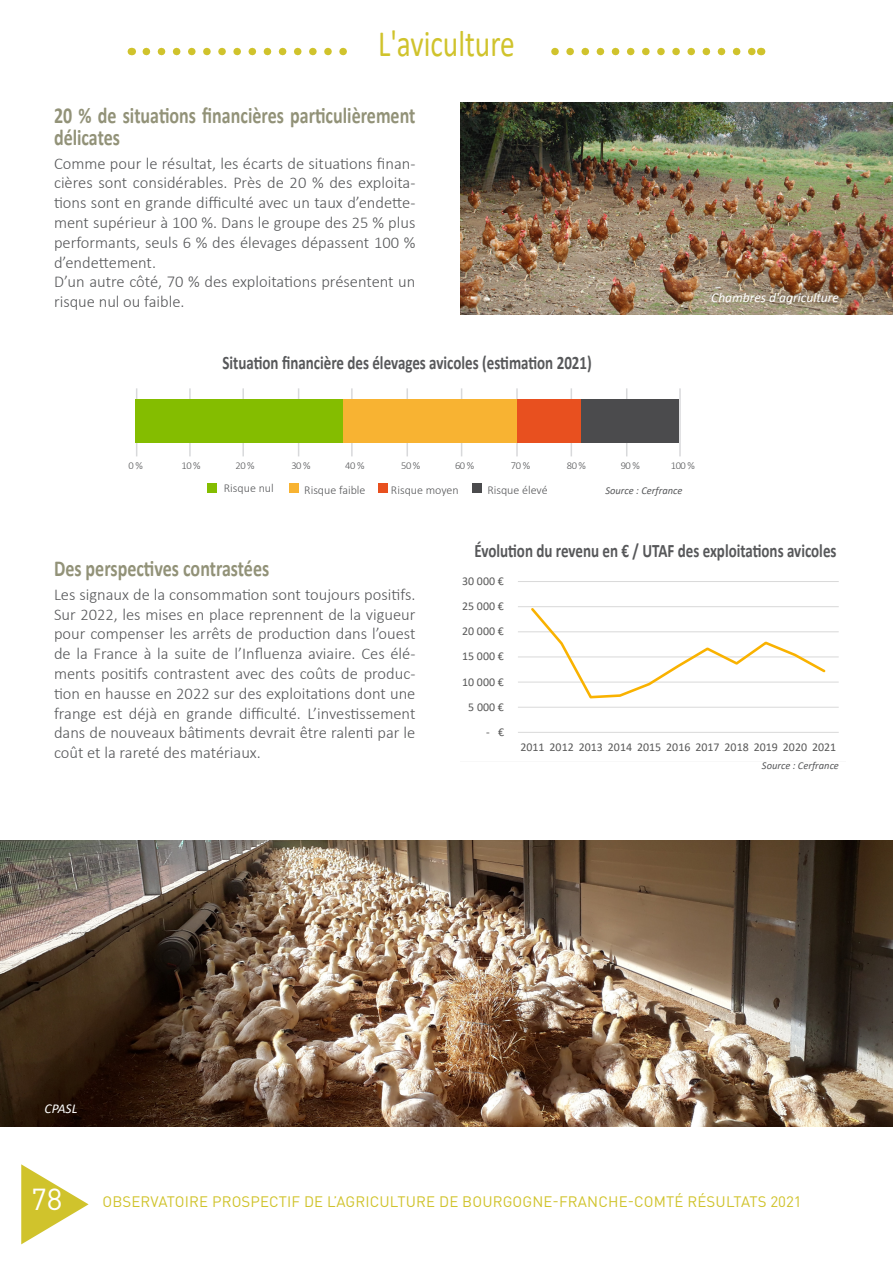
<style>
.page{position:relative;width:893px;height:1263px;background:#fff}
.page>*{position:absolute;margin:0;border:0;box-sizing:border-box;transform-origin:0 0}
.t1{font:37.35px "Calibri";color:#d0c32c;scale:.79 1}
.t2{font:30px "DIN Pro";color:#fff}
.t3{font:700 22.8px/21.6px "Calibri";color:#929278;scale:.79 1}
.Titre_illustration{font:700 19.05px "Calibri";color:#57585a;scale:.79 1}
.t4{font:16.8px "Calibri";color:#595959}
.t5{font:300 16.5px/19.8px "Calibri";color:#57585a;text-align:justify}
.t6{font:15px "DIN Pro";letter-spacing:.01em;color:#d0c32c}
.t7{font:italic 13.5px "Calibri";color:#fff}
.t8{font:300 12px "Calibri";color:#57585a}
.t9{font:11.85px "Calibri";color:#595959}
.t10{font:300 10.5px "Calibri";letter-spacing:-.04em;color:#57585a}
.t11{font:italic 10.5px "Calibri";color:#57585a}
</style>
<div class="page">
<svg style="left:146px;top:48px;width:607px;height:7px"></svg>
<svg style="left:21px;top:1164px;width:68px;height:80px"></svg>
<div style="left:347px;top:34px;width:199px;height:34px;background:#fff"></div>
<img style="left:0;top:841px;width:893px;height:286px">
<div style="left:207px;top:483px;width:9px;height:10px;background:#84bd00"></div>
<div style="left:378px;top:483px;width:10px;height:10px;background:#e8501f"></div>
<div style="left:290px;top:483px;width:9px;height:10px;background:#f8b332"></div>
<div style="left:473px;top:483px;width:9px;height:10px;background:#4b4b4d"></div>
<hr style="left:136px;top:388px;width:1px;height:68px;background:#d8d9db">
<hr style="left:189px;top:388px;width:2px;height:68px;background:#d8d9db">
<hr style="left:242px;top:388px;width:2px;height:68px;background:#d8d9db">
<hr style="left:298px;top:388px;width:1px;height:68px;background:#d8d9db">
<hr style="left:351px;top:388px;width:2px;height:68px;background:#d8d9db">
<hr style="left:406px;top:388px;width:2px;height:68px;background:#d8d9db">
<hr style="left:461px;top:388px;width:1px;height:68px;background:#d8d9db">
<hr style="left:516px;top:388px;width:2px;height:68px;background:#d8d9db">
<hr style="left:626px;top:388px;width:1px;height:68px;background:#d8d9db">
<hr style="left:679px;top:388px;width:2px;height:68px;background:#d8d9db">
<hr style="left:571px;top:388px;width:1px;height:68px;background:#d8d9db">
<div style="left:136px;top:400px;width:208px;height:43px;background:#84bd00"></div>
<div style="left:343px;top:400px;width:174px;height:43px;background:#f8b332"></div>
<div style="left:581px;top:400px;width:98px;height:43px;background:#4b4b4d"></div>
<div style="left:517px;top:400px;width:64px;height:43px;background:#e8501f"></div>
<img style="left:461px;top:102px;width:432px;height:212px">
<svg style="left:518px;top:581px;width:321px;height:152px"></svg>
<h1 class="t1" style="left:378px;top:18px;width:175px">L'aviculture</h1>
<p class="t3" style="left:54px;top:104px;width:459px">20 % de situations financières particulièrement délicates</p>
<p class="t5" style="left:54px;top:153px;width:363px">Comme pour le résultat, les écarts de situations finan&shy;cières sont considérables. Près de 20 % des exploita&shy;tions sont en grande difficulté avec un taux d’endette&shy;ment supérieur à 100 %. Dans le groupe des 25 % plus performants, seuls 6 % des élevages dépassent 100 % d’endettement.</p>
<p class="t5" style="left:54px;top:272px;width:363px">D’un autre côté, 70 % des exploitations présentent un risque nul ou faible.</p>
<p class="Titre_illustration" style="left:222px;top:349px;width:469px">Situation financière des élevages avicoles (estimation 2021)</p>
<p class="t7" style="left:711px;top:289px;width:129px">Chambres d'agriculture</p>
<p class="t10" style="left:129px;top:458px;width:16px">0 %</p>
<p class="t10" style="left:182px;top:458px;width:21px">10 %</p>
<p class="t10" style="left:235px;top:458px;width:21px">20 %</p>
<p class="t10" style="left:291px;top:458px;width:21px">30 %</p>
<p class="t10" style="left:345px;top:458px;width:21px">40 %</p>
<p class="t10" style="left:401px;top:458px;width:21px">50 %</p>
<p class="t10" style="left:455px;top:458px;width:21px">60 %</p>
<p class="t10" style="left:511px;top:458px;width:21px">70 %</p>
<p class="t10" style="left:567px;top:458px;width:21px">80 %</p>
<p class="t10" style="left:621px;top:458px;width:21px">90 %</p>
<p class="t10" style="left:671px;top:458px;width:26px">100 %</p>
<p class="t8" style="left:224px;top:481px;width:51px">Risque nul</p>
<p class="t8" style="left:304px;top:482px;width:63px">Risque faible</p>
<p class="t8" style="left:391px;top:482px;width:69px">Risque moyen</p>
<p class="t8" style="left:487px;top:482px;width:62px">Risque élevé</p>
<p class="t11" style="left:605px;top:484px;width:79px">Source : Cerfrance</p>
<p class="t3" style="left:54px;top:557px;width:274px">Des perspectives contrastées</p>
<p class="t5" style="left:54px;top:584px;width:363px">Les signaux de la consommation sont toujours positifs.<br>Sur 2022, les mises en place reprennent de la vigueur pour compenser les arrêts de production dans l’ouest de la France à la suite de l’Influenza aviaire. Ces élé&shy;ments positifs contrastent avec des coûts de produc&shy;tion en hausse en 2022 sur des exploitations dont une frange est déjà en grande difficulté. L’investissement dans de nouveaux bâtiments devrait être ralenti par le coût et la rareté des matériaux.</p>
<p class="Titre_illustration" style="left:474px;top:537px;width:460px">Évolution du revenu en € / UTAF des exploitations avicoles</p>
<p class="t4" style="left:579px;top:545px;width:147px">exploitations avicoles</p>
<p class="t9" style="left:462px;top:573px;width:43px">30 000 €</p>
<p class="t9" style="left:462px;top:598px;width:43px">25 000 €</p>
<p class="t9" style="left:462px;top:623px;width:43px">20 000 €</p>
<p class="t9" style="left:462px;top:648px;width:43px">15 000 €</p>
<p class="t9" style="left:462px;top:673px;width:43px">10 000 €</p>
<p class="t9" style="left:468px;top:698px;width:37px">5 000 €</p>
<p class="t9" style="left:486px;top:724px;width:19px">- €</p>
<p class="t9" style="left:520px;top:739px;width:317px">2011 2012 2013 2014 2015 2016 2017 2018 2019 2020 2021</p>
<p class="t11" style="left:762px;top:758px;width:79px">Source : Cerfrance</p>
<p class="t7" style="left:45px;top:1099px;width:34px">CPASL</p>
<h2 class="t2" style="left:31px;top:1179px;width:33px">78</h2>
<p class="t6" style="left:102px;top:1192px;width:701px">OBSERVATOIRE PROSPECTIF DE L’AGRICULTURE DE BOURGOGNE-FRANCHE-COMTÉ RÉSULTATS 2021</p>
</div>
